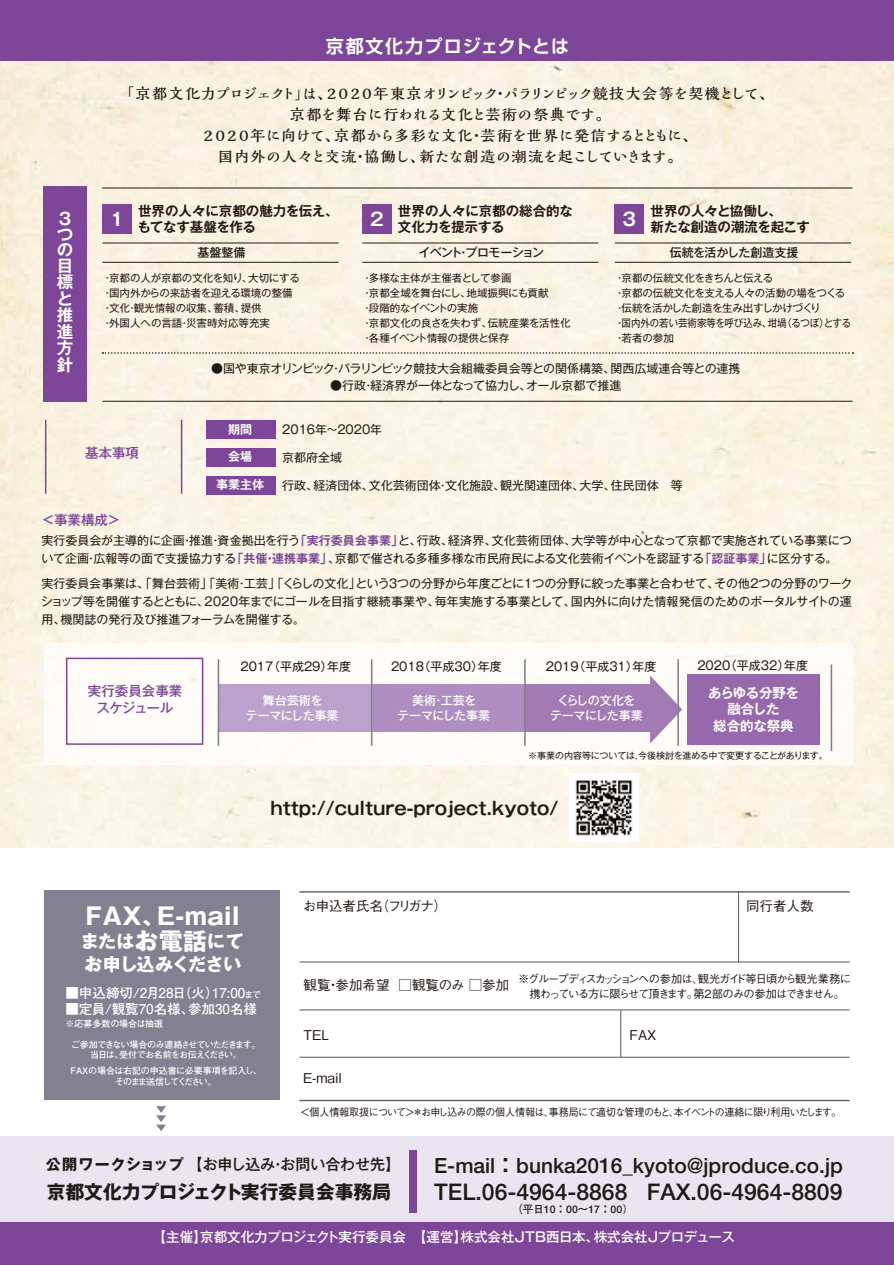
<style>
.page{position:relative;width:894px;height:1265px;background:#fff}
.page>*{position:absolute;margin:0;border:0;box-sizing:border-box;transform-origin:0 0}
.t1{font:700 23.55px "Gothic MB101 Pro";letter-spacing:.025em;color:#fff}
.t2{font:700 22.95px "Futo Go B101";color:#221815}
.t3{font:700 20.85px "Futo Go B101";color:#221815}
.t4{font:700 18.75px "Gothic MB101 Pro";color:#221815}
.t5{font:700 18px "Gothic MB101 Pro De";color:#221815}
.t6{font:700 18px/22.6px "Gothic MB101 Pro";letter-spacing:-.02em;color:#fff}
.t7{font:700 18px "Shin Go Pro De";letter-spacing:.065em;color:#fff}
.t8{font:700 18px "Gothic MB101 Pro De";color:#fff}
.t9{font:700 16.5px/16.2px "Gothic MB101 Pro De";color:#fff}
.t10{font:700 15px/21px "Kaimin So Std";letter-spacing:-.03em;color:#221815;text-align:center}
.t11{font:500 15px "Gothic MB101 Pro";letter-spacing:-.01em;color:#221815}
.t12{font:700 13.5px/16.5px "Gothic MB101 Pro De";color:#221815}
.t13{font:500 13.5px "Gothic MB101 Pro";color:#fff}
.t14{font:700 13.5px "Futo Go B101 Pro";color:#fff}
.t15{font:500 13.5px "Gothic BBB Pro";color:#221815}
.t16{font:500 13.5px/16.5px "Gothic MB101 Pro";color:#7d4698;text-align:center}
.t17{font:700 13.5px/16.5px "Gothic MB101 Pro De";letter-spacing:-.025em;color:#fff;text-align:center}
.t18{font:500 13.5px "Gothic BBB Pro";letter-spacing:-.035em;color:#221815}
.t19{font:12px/18px "Gothic MB101 Pro";color:#221815;text-align:justify}
.t20{font:500 12px/15px "Gothic MB101 Pro";letter-spacing:-.025em;color:#fff;text-align:center}
.t21{font:500 12px "Gothic MB101 Pro";letter-spacing:-.045em;color:#221815}
.t22{font:500 12px "Gothic MB101 Pro";letter-spacing:-.01em;color:#221815}
.t23{font:700 12px "Gothic MB101 Pro De";color:#fff}
.t24{font:500 11.25px/15px "Gothic BBB Pro";letter-spacing:-.105em;color:#221815}
.t25{font:10.5px/15px "Gothic MB101 Pro";letter-spacing:-.01em;color:#221815}
.t26{font:500 10.5px "Gothic BBB Pro";letter-spacing:-.06em;color:#221815;scale:.95 1}
.t27{font:700 10.5px "Futo Go B101";color:#221815}
.t28{font:700 9px/10.5px "Futo Go B101 Pro";letter-spacing:-.095em;color:#fff;text-align:center}
.t29{font:700 9px/10.5px "Futo Go B101 Pro";letter-spacing:-.055em;color:#fff;text-align:center}
.t30{font:9px "Gothic MB101 Pro";letter-spacing:-.02em;color:#221815}
.t31{font:700 9px "Futo Go B101 Pro";color:#fff}
.s1{font-family:"Gothic MB101 Pro De";font-weight:700;color:#7d4698}
.s2{font-size:23.55px}
.s3{font-size:9px}
.s4{font-weight:700}
</style>
<div class="page">
<img style="left:0;top:60px;width:894px;height:787px">
<div style="left:0;top:1136px;width:894px;height:119px;background:#ebe4f1"></div>
<div style="left:0;top:1222px;width:894px;height:42px;background:#7d4698"></div>
<div style="left:45px;top:643px;width:807px;height:121px;background:#fdfbf8"></div>
<div style="left:44px;top:186px;width:43px;height:215px;background:#7d4698"></div>
<div style="left:0;top:0;width:894px;height:60px;background:#7d4698"></div>
<hr style="left:299px;top:1099px;width:550px;height:2px;background:#595757">
<hr style="left:299px;top:891px;width:550px;height:1px;background:#595757">
<div style="left:409px;top:1150px;width:7px;height:62px;background:#7d4698"></div>
<div style="left:45px;top:889px;width:235px;height:210px;background:#838091"></div>
<hr style="left:299px;top:1056px;width:550px;height:1px;background:#595757">
<hr style="left:299px;top:1009px;width:550px;height:1px;background:#595757">
<hr style="left:738px;top:892px;width:1px;height:70px;background:#595757">
<hr style="left:620px;top:1010px;width:1px;height:46px;background:#595757">
<svg style="left:156px;top:1106px;width:10px;height:25px"></svg>
<svg style="left:650px;top:675px;width:32px;height:68px"></svg>
<hr style="left:299px;top:961px;width:550px;height:1px;background:#595757">
<div style="left:102px;top:204px;width:30px;height:30px;background:#7d4698"></div>
<div style="left:206px;top:420px;width:69px;height:18px;background:#7d4698"></div>
<div style="left:206px;top:448px;width:69px;height:18px;background:#7d4698"></div>
<div style="left:206px;top:476px;width:69px;height:18px;background:#7d4698"></div>
<hr style="left:102px;top:242px;width:236px;height:1px;background:#221815">
<hr style="left:102px;top:188px;width:750px;height:1px;background:#221815">
<svg style="left:102px;top:352px;width:751px;height:2px;background:#c0b8ab"></svg>
<hr style="left:102px;top:262px;width:236px;height:1px;background:#221815">
<div style="left:362px;top:204px;width:30px;height:30px;background:#7d4698"></div>
<hr style="left:362px;top:242px;width:236px;height:1px;background:#221815">
<hr style="left:362px;top:262px;width:236px;height:1px;background:#221815">
<div style="left:614px;top:204px;width:30px;height:30px;background:#7d4698"></div>
<hr style="left:615px;top:242px;width:236px;height:1px;background:#221815">
<hr style="left:615px;top:262px;width:236px;height:1px;background:#221815">
<hr style="left:102px;top:401px;width:750px;height:1px;background:#221815">
<div style="left:687px;top:674px;width:132px;height:70px;background:#9569ab"></div>
<hr style="left:830px;top:664px;width:2px;height:87px;background:#838091">
<hr style="left:677px;top:659px;width:2px;height:86px;background:#838091">
<div style="left:66px;top:657px;width:137px;height:87px;border:2px solid #7d4698"></div>
<hr style="left:181px;top:420px;width:1px;height:73px;background:#7d4698">
<hr style="left:45px;top:420px;width:1px;height:73px;background:#7d4698">
<div style="left:525px;top:684px;width:127px;height:48px;background:#a27bb5"></div>
<div style="left:371px;top:684px;width:153px;height:48px;background:#ae8ec0"></div>
<div style="left:219px;top:684px;width:153px;height:48px;background:#bba1cb"></div>
<hr style="left:524px;top:659px;width:1px;height:86px;background:#838091">
<hr style="left:371px;top:659px;width:1px;height:86px;background:#838091">
<hr style="left:218px;top:659px;width:1px;height:86px;background:#838091">
<img style="left:570px;top:773px;width:68px;height:68px">
<h3 class="t7" style="left:326px;top:31px;width:245px">京都文化力プロジェクトとは</h3>
<p class="t10" style="left:119px;top:82px;width:656px">「京都文化力プロジェクト」は、２０２０年東京オリンピック・パラリンピック競技大会等を契機として、京都を舞台に行われる文化と芸術の祭典です。<br>２０２０年に向けて、京都から多彩な文化・芸術を世界に発信するとともに、<br>国内外の人々と交流・協働し、新たな創造の潮流を起こしていきます。</p>
<p class="t12" style="left:137px;top:201px;width:203px">世界の人々に京都の魅力を伝え、もてなす基盤を作る</p>
<p class="t21" style="left:197px;top:242px;width:49px">基盤整備</p>
<p class="t25" style="left:102px;top:269px;width:199px">・京都の人が京都の文化を知り、大切にする・国内外からの来訪者を迎える環境の整備・文化・観光情報の収集、蓄積、提供<br>・外国人への言語・災害時対応等充実</p>
<h3 class="t8" style="left:370px;top:204px;width:15px">2</h3>
<p class="t12" style="left:398px;top:201px;width:176px">世界の人々に京都の総合的な文化力を提示する</p>
<p class="t21" style="left:419px;top:242px;width:127px">イベント・プロモーション</p>
<p class="t25" style="left:362px;top:269px;width:210px">・多様な主体が主催者として参画<br>・京都全域を舞台にし、地域振興にも貢献<br>・段階的なイベントの実施<br>・京都文化の良さを失わず、伝統産業を活性化・各種イベント情報の提供と保存</p>
<h3 class="t8" style="left:622px;top:204px;width:15px">3</h3>
<p class="t12" style="left:650px;top:201px;width:161px">世界の人々と協働し、<br>新たな創造の潮流を起こす</p>
<p class="t22" style="left:669px;top:242px;width:130px">伝統を活かした創造支援</p>
<p class="t25" style="left:614px;top:269px;width:238px">・京都の伝統文化をきちんと伝える<br>・京都の伝統文化を支える人々の活動の場をつくる・伝統を活かした創造を生み出すしかけづくり<br>・国内外の若い芸術家等を呼び込み、坩堝（るつぼ）とする・若者の参加</p>
<p class="t19" style="left:211px;top:358px;width:531px">●国や東京オリンピック・パラリンピック競技大会組織委員会等との関係構築、関西広域連合等との連携</p>
<p class="t19" style="left:330px;top:374px;width:292px">●行政・経済界が一体となって協力し、オール京都で推進</p>
<h3 class="t9" style="left:57px;top:208px;width:18px">3つの目標と推進方針</h3>
<h3 class="t8" style="left:110px;top:204px;width:15px">1</h3>
<p class="t16" style="left:85px;top:443px;width:55px">基本事項</p>
<p class="t16" style="left:41px;top:509px;width:81px">＜事業構成＞</p>
<p class="t23" style="left:228px;top:419px;width:25px">期間</p>
<p class="t23" style="left:228px;top:446px;width:25px">会場</p>
<p class="t23" style="left:216px;top:475px;width:49px">事業主体</p>
<p class="t19" style="left:282px;top:419px;width:101px">2016年～2020年</p>
<p class="t19" style="left:282px;top:446px;width:61px">京都府全域</p>
<p class="t19" style="left:282px;top:474px;width:402px">行政、経済団体、文化芸術団体・文化施設、観光関連団体、大学、住民団体　等</p>
<p class="t19" style="left:41px;top:529px;width:811px">実行委員会が主導的に企画・推進・資金拠出を行う<span class="s1">「実行委員会事業」</span>と、行政、経済界、文化芸術団体、大学等が中心となって京都で実施されている事業について企画・広報等の面で支援協力する<span class="s1">「共催・連携事業」</span>、京都で催される多種多様な市民府民による文化芸術イベントを認証する<span class="s1">「認証事業」</span>に区分する。</p>
<p class="t19" style="left:41px;top:572px;width:813px">実行委員会事業は、「舞台芸術」「美術・工芸」「くらしの文化」という３つの分野から年度ごとに１つの分野に絞った事業と合わせて、その他２つの分野のワークショップ等を開催するとともに、２０２０年までにゴールを目指す継続事業や、毎年実施する事業として、国内外に向けた情報発信のためのポータルサイトの運用、機関誌の発行及び推進フォーラムを開催する。</p>
<p class="t16" style="left:88px;top:681px;width:96px">実行委員会事業スケジュール</p>
<p class="t19" style="left:391px;top:655px;width:112px">2018（平成30）年度</p>
<p class="t19" style="left:546px;top:655px;width:112px">2019（平成31）年度</p>
<p class="t19" style="left:697px;top:655px;width:112px">2020（平成32）年度</p>
<p class="t17" style="left:708px;top:682px;width:92px">あらゆる分野を融合した<br>総合的な祭典</p>
<p class="t19" style="left:240px;top:655px;width:112px">2017（平成29）年度</p>
<p class="t20" style="left:246px;top:691px;width:94px">舞台芸術を<br>テーマにした事業</p>
<p class="t20" style="left:397px;top:691px;width:94px">美術・工芸を<br>テーマにした事業</p>
<p class="t20" style="left:550px;top:691px;width:94px">くらしの文化をテーマにした事業</p>
<p class="t30" style="left:528px;top:747px;width:301px">※事業の内容等については，今後検討を進める中で変更することがあります。</p>
<h3 class="t5" style="left:270px;top:793px;width:289px">http://culture-project.kyoto/</h3>
<h1 class="t1" style="left:86px;top:896px;width:155px">FAX、E-mail</h1>
<h3 class="t6" style="left:81px;top:927px;width:164px">または<span class="s2">お電話</span>にてお申し込みください</h3>
<p class="t14" style="left:65px;top:981px;width:197px">■申込締切/2月28日（火）17:00<span class="s3">まで</span></p>
<p class="t14" style="left:65px;top:998px;width:193px">■定員/観覧70名様、参加30名様</p>
<p class="t31" style="left:65px;top:1016px;width:99px">※応募多数の場合は抽選</p>
<p class="t29" style="left:70px;top:1064px;width:193px">FAXの場合は右記の申込書に必要事項を記入し、そのまま送信してください。</p>
<p class="t28" style="left:71px;top:1037px;width:191px">ご参加できない場合のみ連絡させていただきます。当日は、受付でお名前をお伝えください。</p>
<p class="t18" style="left:303px;top:894px;width:145px">お申込者氏名（フリガナ）</p>
<p class="t15" style="left:746px;top:894px;width:69px">同行者人数</p>
<p class="t24" style="left:518px;top:969px;width:334px">※グループディスカッションへの参加は、観光ガイド等日頃から観光業務に　携わっている方に限らせて頂きます。第2部のみの参加はできません。</p>
<p class="t15" style="left:303px;top:973px;width:220px">観覧・参加希望 □観覧のみ □参加　</p>
<p class="t15" style="left:303px;top:1023px;width:27px">TEL</p>
<p class="t15" style="left:629px;top:1023px;width:28px">FAX</p>
<p class="t15" style="left:303px;top:1067px;width:41px">E-mail</p>
<p class="t26" style="left:300px;top:1103px;width:571px">＜個人情報取扱について＞＊お申し込みの際の個人情報は、事務局にて適切な管理のもと、本イベントの連絡に限り利用いたします。</p>
<p class="t11" style="left:46px;top:1152px;width:356px"><span class="s4">公開ワークショップ</span> 【お申し込み・お問い合わせ先】</p>
<h3 class="t3" style="left:434px;top:1152px;width:410px">E-mail：bunka2016_kyoto@jproduce.co.jp</h3>
<h3 class="t4" style="left:47px;top:1176px;width:346px">京都文化力プロジェクト実行委員会事務局</h3>
<h2 class="t2" style="left:434px;top:1178px;width:409px">TEL.06-4964-8868　FAX.06-4964-8809</h2>
<p class="t27" style="left:512px;top:1203px;width:122px">（平日10：00～17：00）</p>
<p class="t13" style="left:152px;top:1225px;width:584px">【主催】京都文化力プロジェクト実行委員会　【運営】株式会社JTB西日本、株式会社Jプロデュース</p>
</div>
